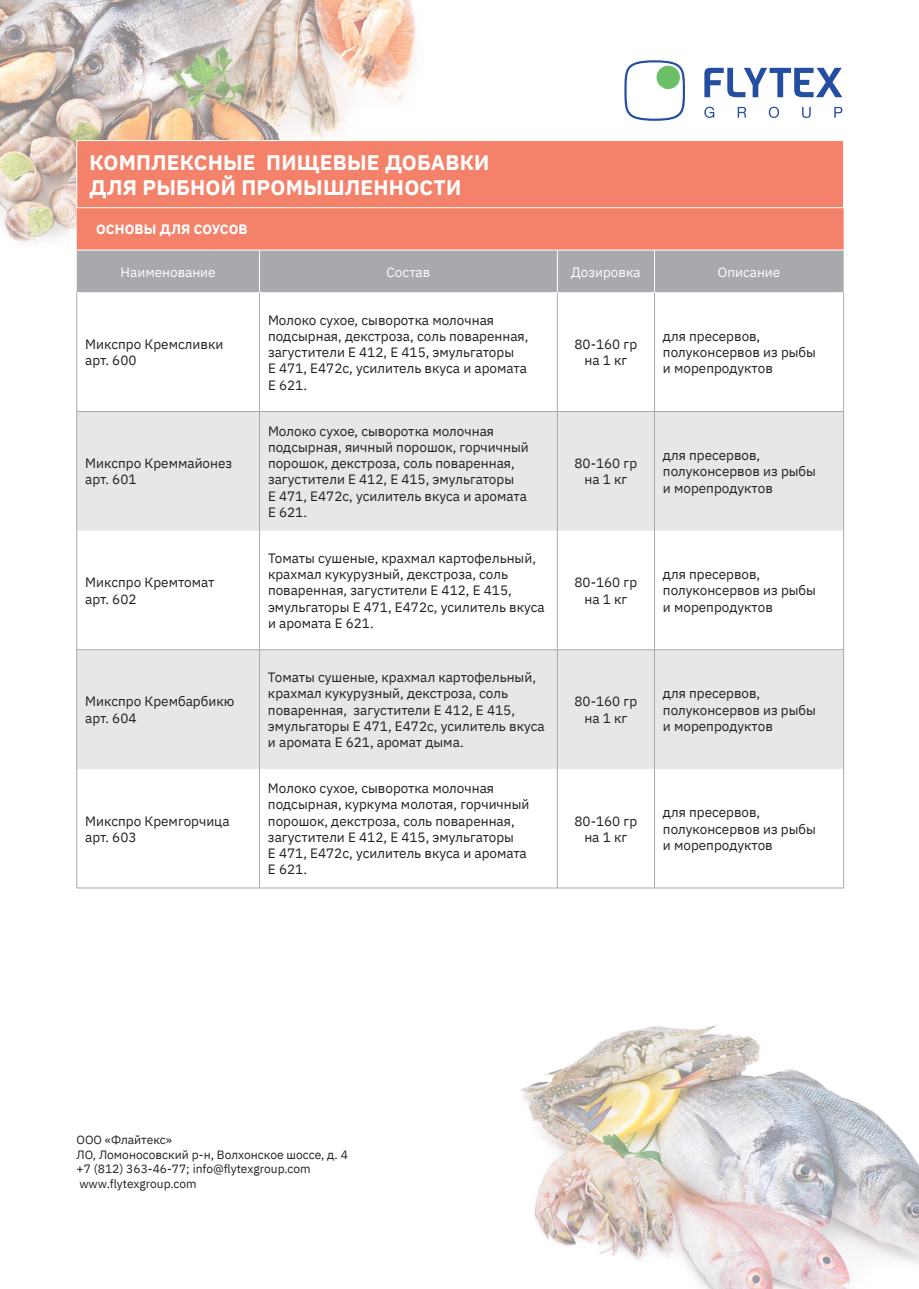
<style>
.page{position:relative;width:919px;height:1289px;background:#fff}
.page>*{position:absolute;margin:0;border:0;box-sizing:border-box;transform-origin:0 0}
.t1{font:700 21px/25.2px "IBM Plex Sans";letter-spacing:.01em;color:#fff}
.t2{font:13.5px/16.2px "IBM Plex Sans";color:#231f20}
.t3{font:13.5px "IBM Plex Sans";color:#fff}
.t4{font:700 13.5px "IBM Plex Sans";letter-spacing:.01em;color:#fff}
.t5{font:12px/14.4px "IBM Plex Sans";color:#231f20}
</style>
<div class="page">
<img style="left:521px;top:1024px;width:397px;height:264px">
<img style="left:0;top:0;width:416px;height:279px">
<svg style="left:704px;top:107px;width:10px;height:11px"></svg>
<svg style="left:737px;top:107px;width:9px;height:11px"></svg>
<svg style="left:768px;top:107px;width:11px;height:11px"></svg>
<svg style="left:802px;top:107px;width:8px;height:11px"></svg>
<svg style="left:834px;top:107px;width:8px;height:11px"></svg>
<svg style="left:704px;top:68px;width:138px;height:29px"></svg>
<svg style="left:624px;top:60px;width:61px;height:61px"></svg>
<div style="left:656px;top:66px;width:24px;height:23px;background:#6bc067;border-radius:50%"></div>
<div style="left:77px;top:141px;width:766px;height:109px;background:#f4826b"></div>
<div style="left:77px;top:251px;width:766px;height:41px;background:#a8a9ad"></div>
<svg style="left:77px;top:292px;width:766px;height:595px"></svg>
<svg style="left:77px;top:412px;width:766px;height:356px;fill:#e6e7e9"></svg>
<hr style="left:76px;top:292px;width:1px;height:119px;background:#a8a9ad">
<hr style="left:259px;top:292px;width:1px;height:119px;background:#a8a9ad">
<hr style="left:557px;top:292px;width:1px;height:119px;background:#a8a9ad">
<hr style="left:654px;top:292px;width:1px;height:119px;background:#a8a9ad">
<hr style="left:843px;top:292px;width:1px;height:119px;background:#a8a9ad">
<hr style="left:77px;top:411px;width:182px;height:1px;background:#a8a9ad">
<hr style="left:76px;top:412px;width:1px;height:118px;background:#a8a9ad">
<hr style="left:259px;top:411px;width:298px;height:1px;background:#a8a9ad">
<hr style="left:259px;top:412px;width:1px;height:118px;background:#a8a9ad">
<hr style="left:557px;top:411px;width:97px;height:1px;background:#a8a9ad">
<hr style="left:557px;top:412px;width:1px;height:118px;background:#a8a9ad">
<hr style="left:654px;top:411px;width:189px;height:1px;background:#a8a9ad">
<hr style="left:654px;top:412px;width:1px;height:118px;background:#a8a9ad">
<hr style="left:843px;top:412px;width:1px;height:118px;background:#a8a9ad">
<hr style="left:76px;top:530px;width:1px;height:119px;background:#a8a9ad">
<hr style="left:259px;top:530px;width:1px;height:119px;background:#a8a9ad">
<hr style="left:557px;top:530px;width:1px;height:119px;background:#a8a9ad">
<hr style="left:654px;top:530px;width:1px;height:119px;background:#a8a9ad">
<hr style="left:843px;top:530px;width:1px;height:119px;background:#a8a9ad">
<hr style="left:77px;top:649px;width:182px;height:1px;background:#a8a9ad">
<hr style="left:76px;top:650px;width:1px;height:118px;background:#a8a9ad">
<hr style="left:259px;top:649px;width:298px;height:1px;background:#a8a9ad">
<hr style="left:259px;top:650px;width:1px;height:118px;background:#a8a9ad">
<hr style="left:557px;top:649px;width:97px;height:1px;background:#a8a9ad">
<hr style="left:557px;top:650px;width:1px;height:118px;background:#a8a9ad">
<hr style="left:654px;top:649px;width:189px;height:1px;background:#a8a9ad">
<hr style="left:654px;top:650px;width:1px;height:118px;background:#a8a9ad">
<hr style="left:843px;top:650px;width:1px;height:118px;background:#a8a9ad">
<hr style="left:76px;top:768px;width:1px;height:119px;background:#a8a9ad">
<hr style="left:259px;top:768px;width:1px;height:119px;background:#a8a9ad">
<hr style="left:557px;top:768px;width:1px;height:119px;background:#a8a9ad">
<hr style="left:654px;top:768px;width:1px;height:119px;background:#a8a9ad">
<hr style="left:843px;top:768px;width:1px;height:119px;background:#a8a9ad">
<hr style="left:77px;top:887px;width:182px;height:1px;background:#a8a9ad">
<hr style="left:259px;top:887px;width:298px;height:1px;background:#a8a9ad">
<hr style="left:557px;top:887px;width:97px;height:1px;background:#a8a9ad">
<hr style="left:654px;top:887px;width:189px;height:1px;background:#a8a9ad">
<hr style="left:259px;top:250px;width:1px;height:42px;background:#fff">
<hr style="left:557px;top:250px;width:1px;height:42px;background:#fff">
<hr style="left:654px;top:250px;width:1px;height:42px;background:#fff">
<hr style="left:77px;top:140px;width:182px;height:1px;background:#fff">
<hr style="left:76px;top:141px;width:1px;height:66px;background:#fff">
<hr style="left:259px;top:140px;width:298px;height:1px;background:#fff">
<hr style="left:77px;top:207px;width:182px;height:1px;background:#fff">
<hr style="left:259px;top:207px;width:298px;height:1px;background:#fff">
<hr style="left:557px;top:207px;width:97px;height:1px;background:#fff">
<hr style="left:654px;top:207px;width:189px;height:1px;background:#fff">
<hr style="left:77px;top:250px;width:182px;height:1px;background:#fff">
<hr style="left:259px;top:250px;width:298px;height:1px;background:#fff">
<h1 class="t1" style="left:89px;top:148px;width:401px">КОМПЛЕКСНЫЕ ПИЩЕВЫЕ ДОБАВКИ<br>ДЛЯ РЫБНОЙ ПРОМЫШЛЕННОСТИ</h1>
<p class="t4" style="left:96px;top:219px;width:153px">ОСНОВЫ ДЛЯ СОУСОВ</p>
<p class="t3" style="left:121px;top:261px;width:96px">Наименование</p>
<p class="t3" style="left:386px;top:261px;width:45px">Состав</p>
<p class="t3" style="left:571px;top:261px;width:71px">Дозировка</p>
<p class="t3" style="left:717px;top:261px;width:64px">Описание</p>
<p class="t2" style="left:85px;top:335px;width:140px">Микспро Кремсливки арт. 600</p>
<p class="t2" style="left:268px;top:311px;width:262px">Молоко сухое, сыворотка молочная подсырная, декстроза, соль поваренная, загустители Е 412, Е 415, эмульгаторы<br>Е 471, Е472с, усилитель вкуса и аромата<br>Е 621.</p>
<p class="t2" style="left:574px;top:335px;width:64px;text-align:center">80-160 гр на 1 кг</p>
<p class="t2" style="left:663px;top:327px;width:154px">для пресервов, полуконсервов из рыбы и морепродуктов</p>
<p class="t2" style="left:85px;top:454px;width:149px">Микспро Креммайонез арт. 601</p>
<p class="t2" style="left:268px;top:422px;width:262px">Молоко сухое, сыворотка молочная подсырная, яичный порошок, горчичный порошок, декстроза, соль поваренная, загустители Е 412, Е 415, эмульгаторы<br>Е 471, Е472с, усилитель вкуса и аромата<br>Е 621.</p>
<p class="t2" style="left:574px;top:454px;width:64px;text-align:center">80-160 гр на 1 кг</p>
<p class="t2" style="left:663px;top:446px;width:154px">для пресервов, полуконсервов из рыбы и морепродуктов</p>
<p class="t2" style="left:85px;top:573px;width:131px">Микспро Кремтомат арт. 602</p>
<p class="t2" style="left:268px;top:549px;width:278px">Томаты сушеные, крахмал картофельный, крахмал кукурузный, декстроза, соль поваренная, загустители Е 412, Е 415, эмульгаторы Е 471, Е472с, усилитель вкуса и аромата Е 621.</p>
<p class="t2" style="left:574px;top:573px;width:64px;text-align:center">80-160 гр на 1 кг</p>
<p class="t2" style="left:663px;top:565px;width:154px">для пресервов, полуконсервов из рыбы и морепродуктов</p>
<p class="t2" style="left:85px;top:692px;width:151px">Микспро Крембарбикю арт. 604</p>
<p class="t2" style="left:268px;top:668px;width:278px">Томаты сушеные, крахмал картофельный, крахмал кукурузный, декстроза, соль поваренная, загустители Е 412, Е 415, эмульгаторы Е 471, Е472с, усилитель вкуса и аромата Е 621, аромат дыма.</p>
<p class="t2" style="left:574px;top:692px;width:64px;text-align:center">80-160 гр на 1 кг</p>
<p class="t2" style="left:663px;top:684px;width:154px">для пресервов, полуконсервов из рыбы и морепродуктов</p>
<p class="t2" style="left:85px;top:811px;width:146px">Микспро Кремгорчица арт. 603</p>
<p class="t2" style="left:268px;top:779px;width:263px">Молоко сухое, сыворотка молочная подсырная, куркума молотая, горчичный порошок, декстроза, соль поваренная, загустители Е 412, Е 415, эмульгаторы<br>Е 471, Е472с, усилитель вкуса и аромата<br>Е 621.</p>
<p class="t2" style="left:574px;top:811px;width:64px;text-align:center">80-160 гр на 1 кг</p>
<p class="t2" style="left:663px;top:803px;width:154px">для пресервов, полуконсервов из рыбы и морепродуктов</p>
<p class="t5" style="left:77px;top:1131px;width:273px">ООО «Флайтекс»<br>ЛО, Ломоносовский р-н, Волхонское шоссе, д. 4 +7 (812) 363-46-77; info@flytexgroup.com www.flytexgroup.com</p>
</div>
